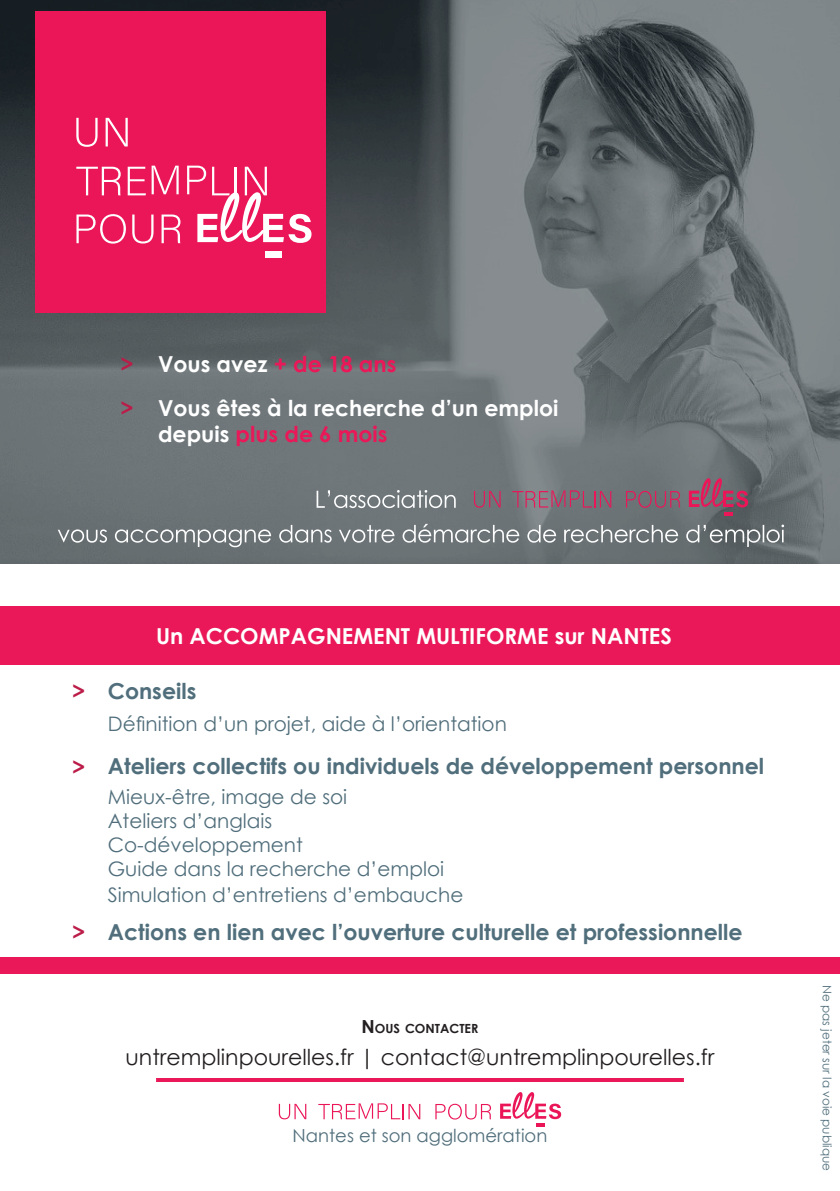
<style>
.page{position:relative;width:840px;height:1191px;background:#fff}
.page>*{position:absolute;margin:0;border:0;box-sizing:border-box;transform-origin:0 0}
.t1{font:700 22px "Century Gothic";color:#506e7b}
.t2{font:700 22px/26.4px "Century Gothic";color:#fff}
.t3{font:22px "Century Gothic";color:#231f20}
.t4{font:700 22px "Century Gothic";color:#bb1c48}
.t5{font:20px "Century Gothic";color:#506e7b}
.t6{font:18px "Century Gothic";color:#506e7b}
.t7{font:700 12.6px "Century Gothic";color:#231f20}
.t8{font:12px "Century Gothic";color:#506e7b}
.s1{color:#ea1858}
.s2{font-size:18px}
</style>
<div class="page">
<div style="left:0;top:606px;width:839px;height:58px;background:#ea1858"></div>
<div style="left:0;top:957px;width:839px;height:16px;background:#ea1858"></div>
<hr style="left:156px;top:1078px;width:527px;height:4px;background:#ea1858">
<svg style="left:279px;top:1103px;width:27px;height:16px"></svg>
<svg style="left:318px;top:1103px;width:102px;height:16px"></svg>
<svg style="left:435px;top:1103px;width:56px;height:16px"></svg>
<svg style="left:500px;top:1092px;width:61px;height:35px"></svg>
<svg style="left:0;top:0;width:839px;height:563px;background:#646b6f"></svg>
<div style="left:35px;top:11px;width:291px;height:301px;background:#ea1658"></div>
<svg style="left:76px;top:118px;width:21px;height:29px"></svg>
<svg style="left:105px;top:118px;width:23px;height:28px"></svg>
<svg style="left:76px;top:167px;width:45px;height:28px"></svg>
<svg style="left:128px;top:166px;width:50px;height:29px"></svg>
<svg style="left:76px;top:214px;width:50px;height:30px"></svg>
<svg style="left:132px;top:214px;width:21px;height:29px"></svg>
<svg style="left:161px;top:214px;width:19px;height:29px"></svg>
<div style="left:265px;top:251px;width:16px;height:7px;background:#fff"></div>
<svg style="left:187px;top:166px;width:124px;height:77px"></svg>
<svg style="left:58px;top:524px;width:725px;height:23px;background:#808789"></svg>
<svg style="left:316px;top:490px;width:139px;height:18px;background:#8e9497"></svg>
<svg style="left:473px;top:491px;width:27px;height:16px"></svg>
<svg style="left:512px;top:490px;width:99px;height:17px;background:#8c6677"></svg>
<svg style="left:625px;top:491px;width:54px;height:17px"></svg>
<svg style="left:688px;top:478px;width:59px;height:38px;background:#8c556a"></svg>
<p class="t4" style="left:120px;top:348px;width:15px">&gt;</p>
<p class="t4" style="left:120px;top:391px;width:15px">&gt;</p>
<p class="t2" style="left:158px;top:350px;width:240px">Vous avez <span class="s1">+ de 18 ans</span></p>
<p class="t2" style="left:158px;top:393px;width:401px">Vous êtes à la recherche d’un emploi depuis <span class="s1">plus de 6 mois</span></p>
<p class="t4" style="left:72px;top:674px;width:15px">&gt;</p>
<p class="t4" style="left:72px;top:750px;width:15px">&gt;</p>
<p class="t4" style="left:72px;top:915px;width:15px">&gt;</p>
<p class="t2" style="left:156px;top:621px;width:517px">Un ACCOMPAGNEMENT MULTIFORME sur NANTES</p>
<p class="t1" style="left:108px;top:674px;width:90px">Conseils</p>
<p class="t5" style="left:108px;top:709px;width:400px">Définition d’un projet, aide à l’orientation</p>
<p class="t1" style="left:108px;top:749px;width:657px">Ateliers collectifs ou individuels de développement personnel</p>
<p class="t5" style="left:108px;top:782px;width:241px">Mieux-être, image de soi</p>
<p class="t5" style="left:108px;top:806px;width:166px">Ateliers d’anglais</p>
<p class="t5" style="left:108px;top:830px;width:196px">Co-développement</p>
<p class="t5" style="left:108px;top:854px;width:337px">Guide dans la recherche d’emploi</p>
<p class="t5" style="left:108px;top:881px;width:357px">Simulation d’entretiens d’embauche</p>
<p class="t1" style="left:108px;top:915px;width:636px">Actions en lien avec l’ouverture culturelle et professionnelle</p>
<p class="t7" style="left:361px;top:1019px;width:118px"><span class="s2">N</span>OUS CONTACTER</p>
<p class="t3" style="left:125px;top:1041px;width:590px">untremplinpourelles.fr | contact@untremplinpourelles.fr</p>
<p class="t6" style="left:292px;top:1123px;width:256px">Nantes et son agglomération</p>
<p class="t8" style="left:835px;top:985px;width:187px;rotate:90deg">Ne pas jeter sur la voie publique</p>
</div>
